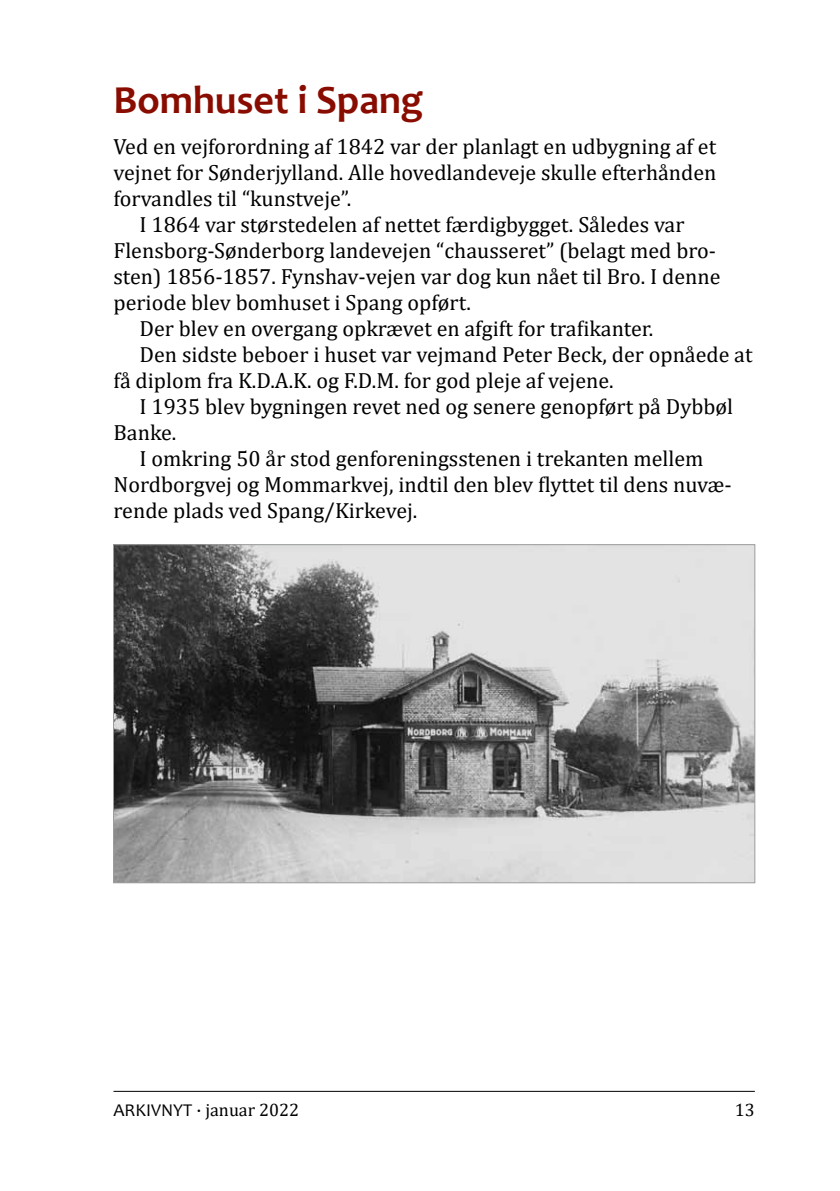
<style>
.page{position:relative;width:840px;height:1191px;background:#fff}
.page>*{position:absolute;margin:0;border:0;box-sizing:border-box;transform-origin:0 0}
.t1{font:700 40px "Candara";color:#890c00}
.t2{font:22px/26px "Cambria";color:#000;text-align:justify}
.t3{font:18px "Cambria";color:#000}
.s1{font-family:"Candara"}
</style>
<div class="page">
<hr style="left:113px;top:1090px;width:641px;height:1px;background:#000">
<img style="left:115px;top:546px;width:638px;height:335px">
<h1 class="t1" style="left:113px;top:75px;width:311px">Bomhuset i Spang</h1>
<p class="t2" style="left:113px;top:133px;width:604px">Ved en vejforordning af 1842 var der planlagt en udbygning af et vejnet for Sønderjylland. Alle hovedlandeveje skulle efterhånden forvandles til “kunstveje”.</p>
<p class="t2" style="left:139px;top:211px;width:546px">I 1864 var størstedelen af nettet færdigbygget. Således var</p>
<p class="t2" style="left:113px;top:237px;width:604px">Flensborg-Sønderborg landevejen “chausseret” (belagt med bro-</p>
<p class="t2" style="left:113px;top:263px;width:608px">sten) 1856-1857. Fynshav-vejen var dog kun nået til Bro. I denne</p>
<p class="t2" style="left:113px;top:289px;width:359px">periode blev bomhuset i Spang opført.</p>
<p class="t2" style="left:139px;top:315px;width:515px">Der blev en overgang opkrævet en afgift for trafikanter.</p>
<p class="t2" style="left:139px;top:341px;width:614px">Den sidste beboer i huset var vejmand Peter Beck, der opnåede at</p>
<p class="t2" style="left:113px;top:367px;width:501px">få diplom fra K.D.A.K. og F.D.M. for god pleje af vejene.</p>
<p class="t2" style="left:139px;top:393px;width:594px">I 1935 blev bygningen revet ned og senere genopført på Dybbøl</p>
<p class="t2" style="left:113px;top:419px;width:64px">Banke.</p>
<p class="t2" style="left:139px;top:445px;width:565px">I omkring 50 år stod genforeningsstenen i trekanten mellem</p>
<p class="t2" style="left:113px;top:471px;width:619px">Nordborgvej og Mommarkvej, indtil den blev flyttet til dens nuvæ-</p>
<p class="t2" style="left:113px;top:497px;width:305px">rende plads ved Spang/Kirkevej.</p>
<p class="t3" style="left:113px;top:1099px;width:187px"><span class="s1">ARKIVNYT</span> · januar 2022</p>
<p class="t3" style="left:734px;top:1099px;width:21px">13</p>
</div>
